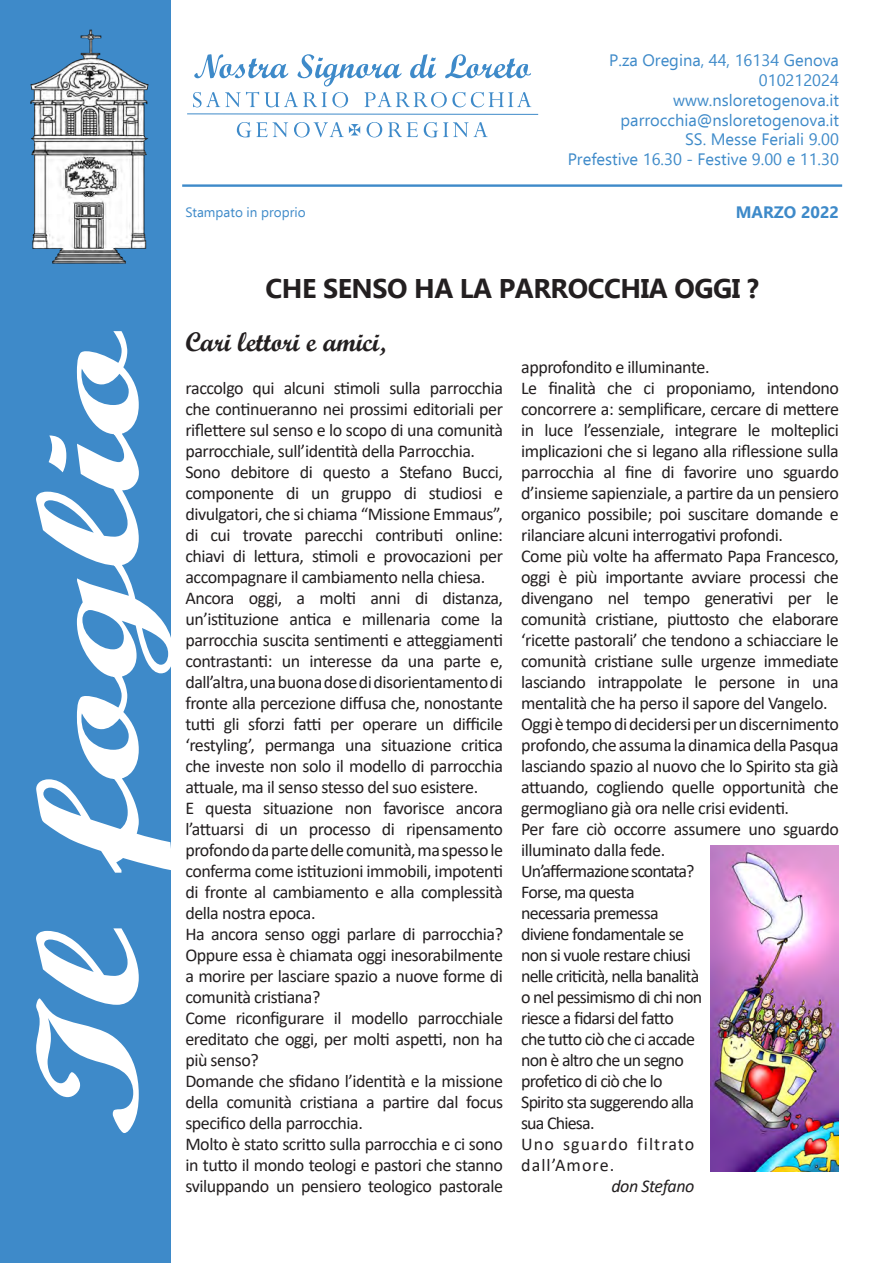
<style>
.page{position:relative;width:893px;height:1263px;background:#fff}
.page>*{position:absolute;margin:0;border:0;box-sizing:border-box;transform-origin:0 0}
.t1{font:700 27px "Ebrima";letter-spacing:-.015em;color:#231f20}
.t2{font:27px "Script MT Bold";color:#231f20}
.t3{font:18px/21px "Calibri";letter-spacing:-.025em;color:#231f20;text-align:justify}
.t4{font:18px/21px "Calibri";letter-spacing:-.045em;color:#231f20}
.t5{font:18px/21px "Calibri";letter-spacing:.06em;color:#231f20}
.t6{font:18px "Calibri";letter-spacing:-.05em;color:#231f20}
.t7{font:italic 18px "Calibri";letter-spacing:-.025em;color:#231f20}
.t8{font:16.5px "Ebrima";color:#3e8ac9}
.t9{font:700 16.5px "Ebrima";color:#3e8ac9}
.t10{font:13.5px "Ebrima";color:#3e8ac9}
</style>
<div class="page">
<div style="left:0;top:0;width:170px;height:1263px;background:#3e8ac9"></div>
<svg style="left:193px;top:54px;width:338px;height:53px"></svg>
<svg style="left:237px;top:122px;width:251px;height:15px"></svg>
<svg style="left:187px;top:113px;width:352px;height:2px"></svg>
<hr style="left:182px;top:184px;width:660px;height:3px;background:#3e8ac9">
<svg style="left:36px;top:331px;width:135px;height:802px"></svg>
<img style="left:30px;top:30px;width:119px;height:233px">
<img style="left:710px;top:845px;width:129px;height:327px">
<p class="t8" style="left:609px;top:48px;width:231px">P.za Oregina, 44, 16134 Genova</p>
<p class="t8" style="left:759px;top:68px;width:82px">010212024</p>
<p class="t8" style="left:673px;top:88px;width:167px">www.nsloretogenova.it</p>
<p class="t8" style="left:621px;top:108px;width:220px">parrocchia@nsloretogenova.it</p>
<p class="t8" style="left:685px;top:127px;width:155px">SS. Messe Feriali 9.00</p>
<p class="t8" style="left:568px;top:147px;width:273px">Prefestive 16.30 - Festive 9.00 e 11.30</p>
<p class="t10" style="left:185px;top:202px;width:122px">Stampato in proprio</p>
<p class="t9" style="left:736px;top:199px;width:105px">MARZO 2022</p>
<p class="t1" style="left:265px;top:267px;width:495px">CHE SENSO HA LA PARROCCHIA OGGI ?</p>
<p class="t2" style="left:185px;top:326px;width:202px">Cari lettori e amici,</p>
<p class="t3" style="left:185px;top:377px;width:319px">raccolgo qui alcuni stimoli sulla parrocchia che continueranno nei prossimi editoriali per riflettere sul senso e lo scopo di una comunità parrocchiale, sull’identità della Parrocchia.</p>
<p class="t3" style="left:185px;top:461px;width:319px">Sono debitore di questo a Stefano Bucci, componente di un gruppo di studiosi e divulgatori, che si chiama “Missione Emmaus”, di cui trovate parecchi contributi online: chiavi di lettura, stimoli e provocazioni per accompagnare il cambiamento nella chiesa.</p>
<p class="t3" style="left:185px;top:587px;width:319px">Ancora oggi, a molti anni di distanza, un’istituzione antica e millenaria come la parrocchia suscita sentimenti e atteggiamenti contrastanti: un interesse da una parte e, dall’altra, una buona dose di disorientamento di fronte alla percezione diffusa che, nonostante tutti gli sforzi fatti per operare un difficile ‘restyling’, permanga una situazione critica che investe non solo il modello di parrocchia attuale, ma il senso stesso del suo esistere.</p>
<p class="t3" style="left:185px;top:797px;width:319px">E questa situazione non favorisce ancora l’attuarsi di un processo di ripensamento profondo da parte delle comunità, ma spesso le conferma come istituzioni immobili, impotenti di fronte al cambiamento e alla complessità della nostra epoca.</p>
<p class="t3" style="left:185px;top:923px;width:319px">Ha ancora senso oggi parlare di parrocchia?<br>Oppure essa è chiamata oggi inesorabilmente a morire per lasciare spazio a nuove forme di comunità cristiana?</p>
<p class="t3" style="left:185px;top:1007px;width:319px">Come riconfigurare il modello parrocchiale ereditato che oggi, per molti aspetti, non ha più senso?</p>
<p class="t3" style="left:185px;top:1070px;width:319px">Domande che sfidano l’identità e la missione della comunità cristiana a partire dal focus specifico della parrocchia.</p>
<p class="t3" style="left:185px;top:1133px;width:319px">Molto è stato scritto sulla parrocchia e ci sono in tutto il mondo teologi e pastori che stanno sviluppando un pensiero teologico pastorale</p>
<p class="t3" style="left:521px;top:356px;width:190px">approfondito e illuminante.</p>
<p class="t3" style="left:521px;top:377px;width:319px">Le finalità che ci proponiamo, intendono concorrere a: semplificare, cercare di mettere in luce l’essenziale, integrare le molteplici implicazioni che si legano alla riflessione sulla parrocchia al fine di favorire uno sguardo d’insieme sapienziale, a partire da un pensiero organico possibile; poi suscitare domande e rilanciare alcuni interrogativi profondi.</p>
<p class="t3" style="left:521px;top:545px;width:319px">Come più volte ha affermato Papa Francesco, oggi è più importante avviare processi che divengano nel tempo generativi per le comunità cristiane, piuttosto che elaborare ‘ricette pastorali’ che tendono a schiacciare le comunità cristiane sulle urgenze immediate lasciando intrappolate le persone in una mentalità che ha perso il sapore del Vangelo.</p>
<p class="t3" style="left:521px;top:713px;width:319px">Oggi è tempo di decidersi per un discernimento profondo, che assuma la dinamica della Pasqua lasciando spazio al nuovo che lo Spirito sta già attuando, cogliendo quelle opportunità che germogliano già ora nelle crisi evidenti.</p>
<p class="t3" style="left:521px;top:818px;width:319px">Per fare ciò occorre assumere uno sguardo illuminato dalla fede.</p>
<p class="t6" style="left:521px;top:858px;width:175px">Un’affermazione scontata?</p>
<p class="t4" style="left:521px;top:881px;width:183px">Forse, ma questa necessaria premessa diviene fondamentale se non si vuole restare chiusi nelle criticità, nella banalità o nel pessimismo di chi non riesce a fidarsi del fatto che tutto ciò che ci accade non è altro che un segno profetico di ciò che lo<br>Spirito sta suggerendo alla sua Chiesa.</p>
<p class="t5" style="left:521px;top:1133px;width:175px">Uno sguardo filtrato dall’Amore.</p>
<p class="t7" style="left:611px;top:1173px;width:84px">don Stefano</p>
</div>
